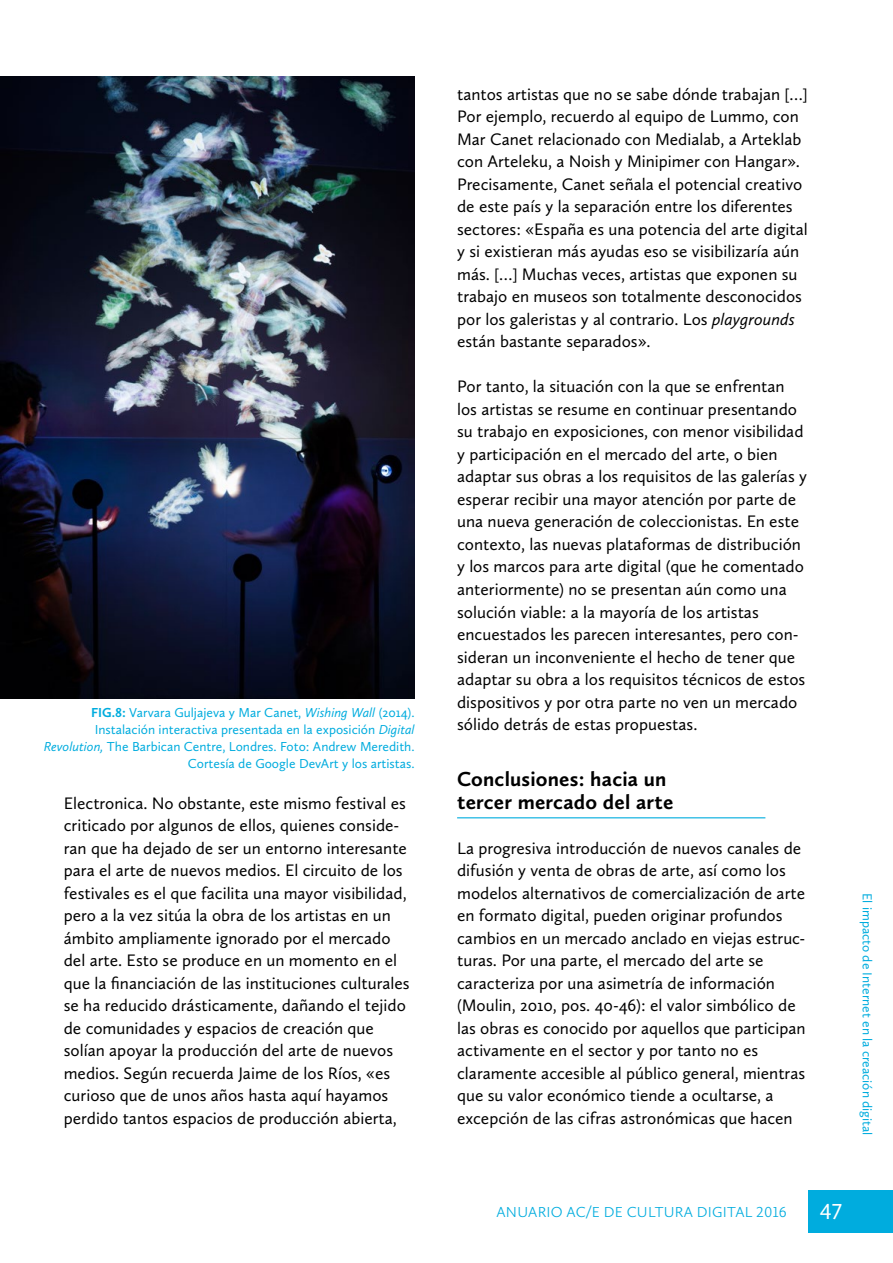
<style>
.page{position:relative;width:893px;height:1263px;background:#fff}
.page>*{position:absolute;margin:0;border:0;box-sizing:border-box;transform-origin:0 0}
.t1{font:22.5px "Calluna Sans";color:#fff}
.t2{font:700 21px/22.5px "Calluna Sans";letter-spacing:.01em;color:#000}
.texto{font:17.25px/22.5px "Calluna Sans";color:#000}
.t3{font:300 15px "Calluna Sans";letter-spacing:.015em;color:#00acde}
.t4{font:13.5px/17.1px "Calluna Sans";color:#00acde;text-align:right}
.s1{font-weight:700}
.s2{font-style:italic}
</style>
<div class="page">
<div style="left:808px;top:1191px;width:85px;height:42px;background:#00acde"></div>
<img style="left:0;top:77px;width:415px;height:621px">
<hr style="left:457px;top:817px;width:308px;height:1px;background:#00acde">
<p class="t4" style="left:44px;top:704px;width:372px"><span class="s1">FIG.8:</span> Varvara Guljajeva y Mar Canet, <span class="s2">Wishing Wall</span> (2014).<br>Instalación interactiva presentada en la exposición <span class="s2">Digital Revolution,</span> The Barbican Centre, Londres. Foto: Andrew Meredith.<br>Cortesía de Google DevArt y los artistas.</p>
<p class="texto" style="left:64px;top:791px;width:347px">Electronica. No obstante, este mismo festival es criticado por algunos de ellos, quienes conside&shy;ran que ha dejado de ser un entorno interesante para el arte de nuevos medios. El circuito de los festivales es el que facilita una mayor visibilidad, pero a la vez sitúa la obra de los artistas en un ámbito ampliamente ignorado por el mercado del arte. Esto se produce en un momento en el que la financiación de las instituciones culturales se ha reducido drásticamente, dañando el tejido de comunidades y espacios de creación que solían apoyar la producción del arte de nuevos medios. Según recuerda Jaime de los Ríos, «es curioso que de unos años hasta aquí hayamos perdido tantos espacios de producción abierta,</p>
<p class="texto" style="left:457px;top:83px;width:352px">tantos artistas que no se sabe dónde trabajan […] Por ejemplo, recuerdo al equipo de Lummo, con Mar Canet relacionado con Medialab, a Arteklab con Arteleku, a Noish y Minipimer con Hangar».<br>Precisamente, Canet señala el potencial creativo de este país y la separación entre los diferentes sectores: «España es una potencia del arte digital y si existieran más ayudas eso se visibilizaría aún más. […] Muchas veces, artistas que exponen su trabajo en museos son totalmente desconocidos por los galeristas y al contrario. Los <span class="s2">playgrounds </span>están bastante separados».</p>
<p class="texto" style="left:457px;top:375px;width:351px">Por tanto, la situación con la que se enfrentan los artistas se resume en continuar presentando su trabajo en exposiciones, con menor visibilidad y participación en el mercado del arte, o bien adaptar sus obras a los requisitos de las galerías y esperar recibir una mayor atención por parte de una nueva generación de coleccionistas. En este contexto, las nuevas plataformas de distribución y los marcos para arte digital (que he comentado anteriormente) no se presentan aún como una solución viable: a la mayoría de los artistas encuestados les parecen interesantes, pero con&shy;sideran un inconveniente el hecho de tener que adaptar su obra a los requisitos técnicos de estos dispositivos y por otra parte no ven un mercado sólido detrás de estas propuestas.</p>
<p class="t2" style="left:457px;top:768px;width:218px">Conclusiones: hacia un tercer mercado del arte</p>
<p class="texto" style="left:457px;top:836px;width:350px">La progresiva introducción de nuevos canales de difusión y venta de obras de arte, así como los modelos alternativos de comercialización de arte en formato digital, pueden originar profundos cambios en un mercado anclado en viejas estruc&shy;turas. Por una parte, el mercado del arte se caracteriza por una asimetría de información (Moulin, 2010, pos. 40-46): el valor simbólico de las obras es conocido por aquellos que participan activamente en el sector y por tanto no es claramente accesible al público general, mientras que su valor económico tiende a ocultarse, a excepción de las cifras astronómicas que hacen</p>
<p class="t4" style="left:876px;top:893px;width:244px;rotate:90deg">El impacto de Internet en la creación digital</p>
<p class="t3" style="left:497px;top:1203px;width:291px">ANUARIO AC/E DE CULTURA DIGITAL 2016</p>
<h1 class="t1" style="left:820px;top:1198px;width:24px">47</h1>
</div>
